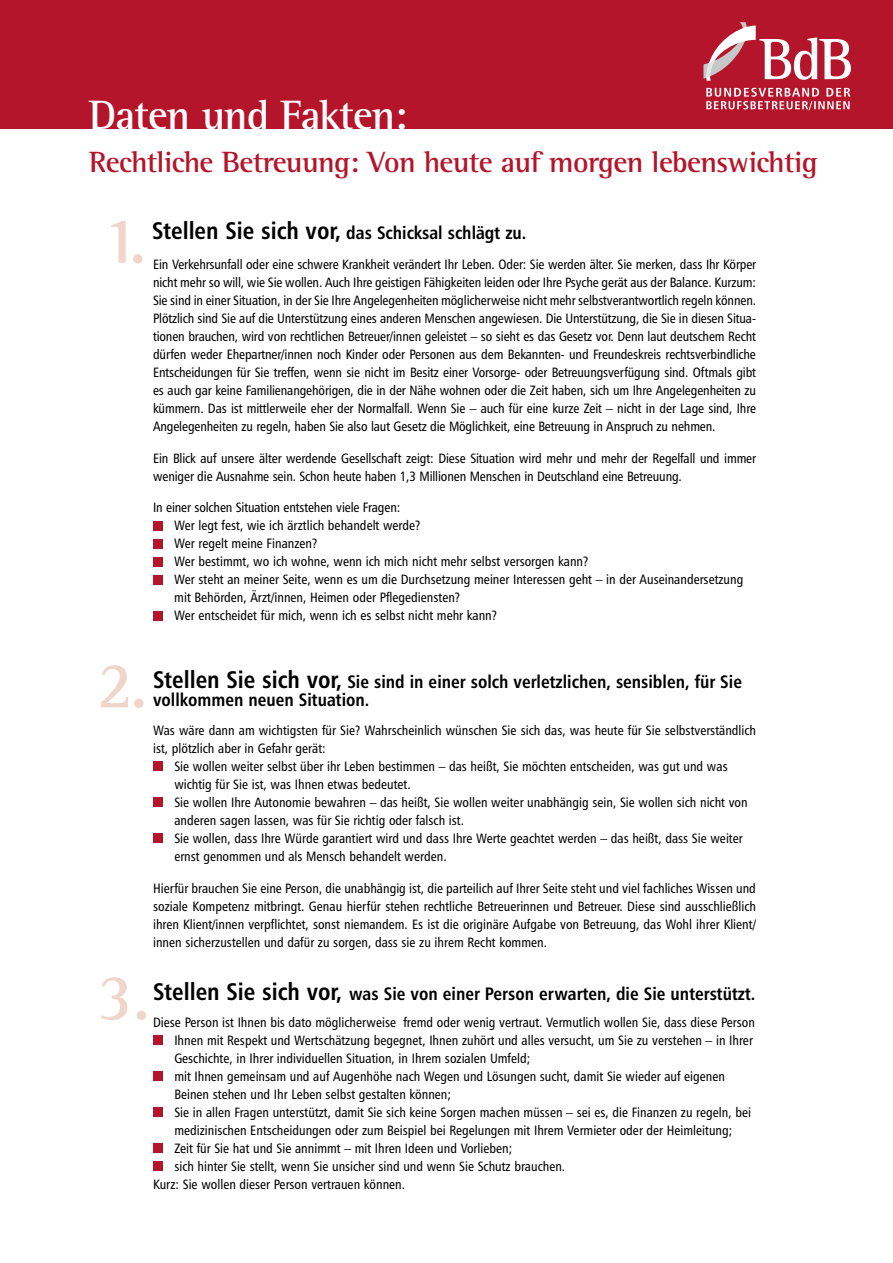
<style>
.page{position:relative;width:893px;height:1263px;background:#fff}
.page>*{position:absolute;margin:0;border:0;box-sizing:border-box;transform-origin:0 0}
.t1{font:700 66.75px "Rotis Semi Serif";color:#f0d5cb}
.t2{font:700 42px "Rotis Semi Serif";letter-spacing:-.02em;color:#fff}
.t3{font:700 30px "Rotis Semi Serif";letter-spacing:-.02em;color:#b5152b}
.t4{font:18px/18px "Humanist 777 BT Bold Condensed B";color:#000}
.t5{font:13.5px/18px "Humanist 777 BT Roman Condensed B";color:#000;text-align:justify}
.s1{font-size:24px}
</style>
<div class="page">
<div style="left:153px;top:520px;width:10px;height:10px;background:#b5152b"></div>
<div style="left:153px;top:538px;width:10px;height:10px;background:#b5152b"></div>
<div style="left:153px;top:556px;width:10px;height:10px;background:#b5152b"></div>
<div style="left:153px;top:574px;width:10px;height:10px;background:#b5152b"></div>
<div style="left:153px;top:610px;width:10px;height:10px;background:#b5152b"></div>
<div style="left:0;top:0;width:893px;height:128px;background:#b5152b"></div>
<svg style="left:706px;top:88px;width:144px;height:22px"></svg>
<svg style="left:703px;top:22px;width:148px;height:59px"></svg>
<div style="left:153px;top:761px;width:10px;height:10px;background:#b5152b"></div>
<div style="left:153px;top:797px;width:10px;height:10px;background:#b5152b"></div>
<div style="left:153px;top:833px;width:10px;height:10px;background:#b5152b"></div>
<div style="left:153px;top:1035px;width:10px;height:10px;background:#b5152b"></div>
<div style="left:153px;top:1071px;width:10px;height:10px;background:#b5152b"></div>
<div style="left:153px;top:1107px;width:10px;height:10px;background:#b5152b"></div>
<div style="left:153px;top:1143px;width:10px;height:10px;background:#b5152b"></div>
<div style="left:153px;top:1161px;width:10px;height:10px;background:#b5152b"></div>
<h2 class="t2" style="left:89px;top:90px;width:320px">Daten und Fakten:</h2>
<h3 class="t3" style="left:89px;top:144px;width:730px">Rechtliche Betreuung: Von heute auf morgen lebenswichtig</h3>
<h1 class="t1" style="left:102px;top:200px;width:46px">1.</h1>
<h3 class="t4" style="left:152px;top:223px;width:376px"><span class="s1">Stellen Sie sich vor,</span> das Schicksal schlägt zu.</h3>
<p class="t5" style="left:153px;top:255px;width:605px">Ein Verkehrsunfall oder eine schwere Krankheit verändert Ihr Leben. Oder: Sie werden älter. Sie merken, dass Ihr Körper nicht mehr so will, wie Sie wollen. Auch Ihre geistigen Fähigkeiten leiden oder Ihre Psyche gerät aus der Balance. Kurzum:<br>Sie sind in einer Situation, in der Sie Ihre Angelegenheiten möglicherweise nicht mehr selbstverantwortlich regeln können.<br>Plötzlich sind Sie auf die Unterstützung eines anderen Menschen angewiesen. Die Unterstützung, die Sie in diesen Situa&shy;tionen brauchen, wird von rechtlichen Betreuer/innen geleistet – so sieht es das Gesetz vor. Denn laut deutschem Recht dürfen weder Ehepartner/innen noch Kinder oder Personen aus dem Bekannten- und Freundeskreis rechtsverbindliche Entscheidungen für Sie treffen, wenn sie nicht im Besitz einer Vorsorge- oder Betreuungsverfügung sind. Oftmals gibt es auch gar keine Familienangehörigen, die in der Nähe wohnen oder die Zeit haben, sich um Ihre Angelegenheiten zu kümmern. Das ist mittlerweile eher der Normalfall. Wenn Sie – auch für eine kurze Zeit – nicht in der Lage sind, Ihre Angelegenheiten zu regeln, haben Sie also laut Gesetz die Möglichkeit, eine Betreuung in Anspruch zu nehmen.</p>
<p class="t5" style="left:153px;top:449px;width:605px">Ein Blick auf unsere älter werdende Gesellschaft zeigt: Diese Situation wird mehr und mehr der Regelfall und immer weniger die Ausnahme sein. Schon heute haben 1,3 Millionen Menschen in Deutschland eine Betreuung.</p>
<p class="t5" style="left:174px;top:498px;width:571px;text-align:left;text-indent:-21px">In einer solchen Situation entstehen viele Fragen:<br>Wer legt fest, wie ich ärztlich behandelt werde?<br>Wer regelt meine Finanzen?<br>Wer bestimmt, wo ich wohne, wenn ich mich nicht mehr selbst versorgen kann?<br>Wer steht an meiner Seite, wenn es um die Durchsetzung meiner Interessen geht – in der Auseinandersetzung mit Behörden, Ärzt/innen, Heimen oder Pflegediensten?<br>Wer entscheidet für mich, wenn ich es selbst nicht mehr kann?</p>
<h1 class="t1" style="left:97px;top:645px;width:52px">2.</h1>
<h3 class="t4" style="left:153px;top:672px;width:590px"><span class="s1">Stellen Sie sich vor,</span> Sie sind in einer solch verletzlichen, sensiblen, für Sie vollkommen neuen Situation.</h3>
<p class="t5" style="left:153px;top:721px;width:605px">Was wäre dann am wichtigsten für Sie? Wahrscheinlich wünschen Sie sich das, was heute für Sie selbstverständlich</p>
<p class="t5" style="left:153px;top:739px;width:174px">ist, plötzlich aber in Gefahr gerät:</p>
<p class="t5" style="left:174px;top:757px;width:555px">Sie wollen weiter selbst über ihr Leben bestimmen – das heißt, Sie möchten entscheiden, was gut und was</p>
<p class="t5" style="left:174px;top:775px;width:238px">wichtig für Sie ist, was Ihnen etwas bedeutet.</p>
<p class="t5" style="left:174px;top:793px;width:575px">Sie wollen Ihre Autonomie bewahren – das heißt, Sie wollen weiter unabhängig sein, Sie wollen sich nicht von</p>
<p class="t5" style="left:174px;top:811px;width:291px">anderen sagen lassen, was für Sie richtig oder falsch ist.</p>
<p class="t5" style="left:174px;top:829px;width:570px">Sie wollen, dass Ihre Würde garantiert wird und dass Ihre Werte geachtet werden – das heißt, dass Sie weiter</p>
<p class="t5" style="left:174px;top:847px;width:274px">ernst genommen und als Mensch behandelt werden.</p>
<p class="t5" style="left:153px;top:879px;width:604px">Hierfür brauchen Sie eine Person, die unabhängig ist, die parteilich auf Ihrer Seite steht und viel fachliches Wissen und soziale Kompetenz mitbringt. Genau hierfür stehen rechtliche Betreuerinnen und Betreuer. Diese sind ausschließlich ihren Klient/innen verpflichtet, sonst niemandem. Es ist die originäre Aufgabe von Betreuung, das Wohl ihrer Klient/ innen sicherzustellen und dafür zu sorgen, dass sie zu ihrem Recht kommen.</p>
<h1 class="t1" style="left:97px;top:957px;width:55px">3.</h1>
<h3 class="t4" style="left:153px;top:984px;width:604px"><span class="s1">Stellen Sie sich vor,</span> was Sie von einer Person erwarten, die Sie unterstützt.</h3>
<p class="t5" style="left:153px;top:1013px;width:603px">Diese Person ist Ihnen bis dato möglicherweise fremd oder wenig vertraut. Vermutlich wollen Sie, dass diese Person</p>
<p class="t5" style="left:174px;top:1031px;width:580px">Ihnen mit Respekt und Wertschätzung begegnet, Ihnen zuhört und alles versucht, um Sie zu verstehen – in Ihrer</p>
<p class="t5" style="left:174px;top:1049px;width:357px">Geschichte, in Ihrer individuellen Situation, in Ihrem sozialen Umfeld;</p>
<p class="t5" style="left:174px;top:1067px;width:552px">mit Ihnen gemeinsam und auf Augenhöhe nach Wegen und Lösungen sucht, damit Sie wieder auf eigenen</p>
<p class="t5" style="left:174px;top:1085px;width:278px">Beinen stehen und Ihr Leben selbst gestalten können;</p>
<p class="t5" style="left:174px;top:1103px;width:578px">Sie in allen Fragen unterstützt, damit Sie sich keine Sorgen machen müssen – sei es, die Finanzen zu regeln, bei</p>
<p class="t5" style="left:174px;top:1121px;width:560px">medizinischen Entscheidungen oder zum Beispiel bei Regelungen mit Ihrem Vermieter oder der Heimleitung;</p>
<p class="t5" style="left:174px;top:1139px;width:339px">Zeit für Sie hat und Sie annimmt – mit Ihren Ideen und Vorlieben;</p>
<p class="t5" style="left:174px;top:1157px;width:392px">sich hinter Sie stellt, wenn Sie unsicher sind und wenn Sie Schutz brauchen.</p>
<p class="t5" style="left:153px;top:1175px;width:254px">Kurz: Sie wollen dieser Person vertrauen können.</p>
</div>
